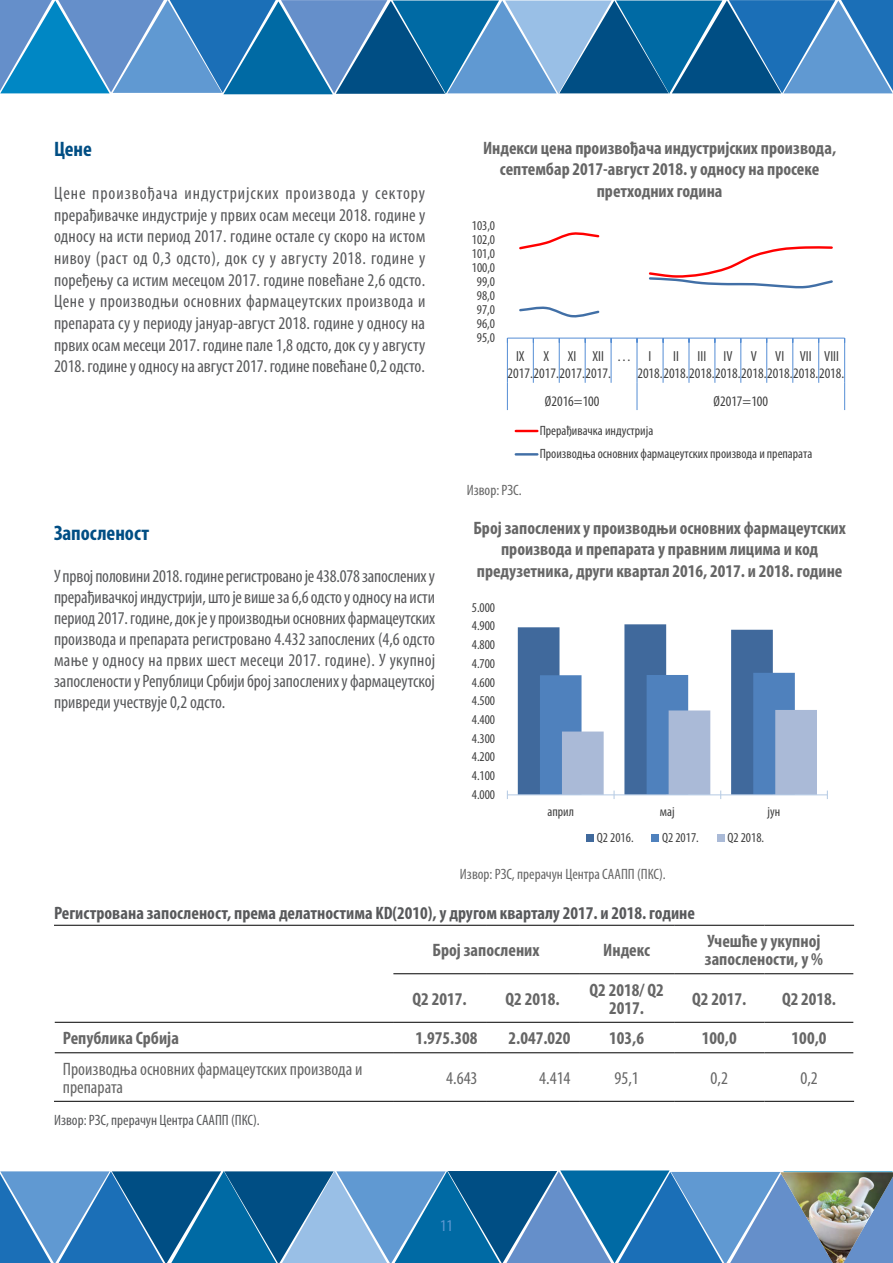
<style>
.page{position:relative;width:893px;height:1263px;background:#fff}
.page>*{position:absolute;margin:0;border:0;box-sizing:border-box;transform-origin:0 0}
.t1{font:700 condensed 21px "Myriad Pro";color:#004e84}
.t2{font:condensed 18px/21.6px "Myriad Pro";letter-spacing:-.005em;color:#58595b;text-align:justify}
.t3{font:700 condensed 18px/21.6px "Myriad Pro";color:#666;text-align:center}
.t4{font:700 condensed 18px "Myriad Pro";color:#58595b}
.t5{font:condensed 18px/18px "Myriad Pro";color:#666}
.t6{font:condensed 16.5px "Myriad Pro";color:#6099d2}
.t7{font:condensed 15px "Myriad Pro";color:#666}
.t8{font:condensed 15px "Myriad Pro";color:#58595b}
.t9{font:condensed 14.55px/17.4px "Myriad Pro";letter-spacing:.005em;color:#404040}
.t10{font:condensed 13.5px/23.4px "Myriad Pro";color:#404040}
</style>
<div class="page">
<hr style="left:54px;top:925px;width:339px;height:1px;background:#000">
<hr style="left:393px;top:925px;width:93px;height:1px;background:#000">
<hr style="left:486px;top:925px;width:93px;height:1px;background:#000">
<hr style="left:579px;top:925px;width:95px;height:1px;background:#000">
<hr style="left:674px;top:925px;width:90px;height:1px;background:#000">
<hr style="left:764px;top:925px;width:90px;height:1px;background:#000">
<hr style="left:393px;top:973px;width:93px;height:1px;background:#000">
<hr style="left:486px;top:973px;width:93px;height:1px;background:#000">
<hr style="left:579px;top:973px;width:95px;height:1px;background:#000">
<hr style="left:674px;top:973px;width:90px;height:1px;background:#000">
<hr style="left:764px;top:973px;width:89px;height:1px;background:#000">
<hr style="left:55px;top:1022px;width:338px;height:1px;background:#000">
<hr style="left:393px;top:1022px;width:93px;height:1px;background:#000">
<hr style="left:486px;top:1022px;width:93px;height:1px;background:#000">
<hr style="left:579px;top:1022px;width:95px;height:1px;background:#000">
<hr style="left:674px;top:1022px;width:90px;height:1px;background:#000">
<hr style="left:764px;top:1022px;width:89px;height:1px;background:#000">
<hr style="left:55px;top:1052px;width:338px;height:1px;background:#000">
<hr style="left:393px;top:1052px;width:93px;height:1px;background:#000">
<hr style="left:486px;top:1052px;width:93px;height:1px;background:#000">
<hr style="left:579px;top:1052px;width:95px;height:1px;background:#000">
<hr style="left:674px;top:1052px;width:90px;height:1px;background:#000">
<hr style="left:764px;top:1052px;width:89px;height:1px;background:#000">
<hr style="left:54px;top:1101px;width:339px;height:1px;background:#000">
<hr style="left:393px;top:1101px;width:93px;height:1px;background:#000">
<hr style="left:486px;top:1101px;width:93px;height:1px;background:#000">
<hr style="left:579px;top:1101px;width:95px;height:1px;background:#000">
<hr style="left:674px;top:1101px;width:90px;height:1px;background:#000">
<hr style="left:764px;top:1101px;width:90px;height:1px;background:#000">
<svg style="left:0;top:0;width:893px;height:94px;background:#3981b8"></svg>
<svg style="left:0;top:1170px;width:893px;height:93px;background:#397fb6"></svg>
<img style="left:780px;top:1172px;width:113px;height:91px">
<hr style="left:507px;top:338px;width:338px;height:1px;background:#558ed5">
<hr style="left:507px;top:338px;width:1px;height:45px;background:#558ed5">
<hr style="left:533px;top:338px;width:1px;height:45px;background:#558ed5">
<hr style="left:559px;top:338px;width:1px;height:45px;background:#558ed5">
<hr style="left:585px;top:338px;width:1px;height:45px;background:#558ed5">
<hr style="left:611px;top:338px;width:1px;height:45px;background:#558ed5">
<hr style="left:637px;top:338px;width:1px;height:45px;background:#558ed5">
<hr style="left:663px;top:338px;width:1px;height:45px;background:#558ed5">
<hr style="left:689px;top:338px;width:1px;height:45px;background:#558ed5">
<hr style="left:714px;top:338px;width:1px;height:45px;background:#558ed5">
<hr style="left:740px;top:338px;width:1px;height:45px;background:#558ed5">
<hr style="left:766px;top:338px;width:1px;height:45px;background:#558ed5">
<hr style="left:792px;top:338px;width:1px;height:45px;background:#558ed5">
<hr style="left:818px;top:338px;width:1px;height:45px;background:#558ed5">
<hr style="left:844px;top:338px;width:1px;height:45px;background:#558ed5">
<svg style="left:507px;top:383px;width:1px;height:27px"></svg>
<svg style="left:637px;top:383px;width:1px;height:27px"></svg>
<svg style="left:844px;top:383px;width:1px;height:27px"></svg>
<svg style="left:519px;top:232px;width:81px;height:18px"></svg>
<svg style="left:519px;top:307px;width:81px;height:11px"></svg>
<svg style="left:648px;top:246px;width:185px;height:43px"></svg>
<hr style="left:516px;top:430px;width:21px;height:2px;background:#f00">
<hr style="left:516px;top:453px;width:21px;height:3px;background:#416fa6">
<hr style="left:507px;top:794px;width:320px;height:1px;background:#b9cde5">
<svg style="left:518px;top:624px;width:299px;height:175px"></svg>
<div style="left:586px;top:834px;width:8px;height:7px;background:#40699c"></div>
<div style="left:652px;top:834px;width:7px;height:7px;background:#4f81bd"></div>
<div style="left:717px;top:834px;width:7px;height:7px;background:#aabad7"></div>
<p class="t1" style="left:54px;top:136px;width:40px">Цене</p>
<p class="t2" style="left:54px;top:182px;width:373px">Цене произвођача индустријских производа у сектору прерађивачке индустрије у првих осам месеци 2018. године у односу на исти период 2017. године остале су скоро на истом нивоу (раст од 0,3 одсто), док су у августу 2018. године у поређењу са истим месецом 2017. године повећане 2,6 одсто.<br>Цене у производњи основних фармацеутских производа и препарата су у периоду јануар-август 2018. године у односу на првих осам месеци 2017. године пале 1,8 одсто, док су у августу 2018. године у односу на август 2017. године повећане 0,2 одсто.</p>
<p class="t1" style="left:54px;top:520px;width:97px">Запосленост</p>
<p class="t2" style="left:54px;top:565px;width:383px;line-height:21px">У првој половини 2018. године регистровано је 438.078 запослених у прерађивачкој индустрији, што је више за 6,6 одсто у односу на исти период 2017. године, док је у производњи основних фармацеутских производа и препарата регистровано 4.432 запослених (4,6 одсто мање у односу на првих шест месеци 2017. године). У укупној запослености у Републици Србији број запослених у фармацеутској привреди учествује 0,2 одсто.</p>
<p class="t3" style="left:483px;top:137px;width:355px">Индекси цена произвођача индустријских производа, септембар 2017-август 2018. у односу на просеке претходних година</p>
<p class="t10" style="left:472px;top:213px;width:25px">103,0</p>
<p class="t10" style="left:472px;top:227px;width:25px">102,0</p>
<p class="t10" style="left:472px;top:241px;width:25px">101,0</p>
<p class="t10" style="left:472px;top:256px;width:25px">100,0</p>
<p class="t10" style="left:477px;top:270px;width:20px">99,0</p>
<p class="t10" style="left:477px;top:284px;width:20px">98,0</p>
<p class="t10" style="left:477px;top:298px;width:20px">97,0</p>
<p class="t10" style="left:477px;top:312px;width:20px">96,0</p>
<p class="t10" style="left:477px;top:326px;width:20px">95,0</p>
<p class="t9" style="left:508px;top:347px;width:105px;text-indent:8px">IX<br>2017.2017.2017.2017.</p>
<p class="t9" style="left:543px;top:347px;width:7px">X</p>
<p class="t9" style="left:568px;top:347px;width:10px">XI</p>
<p class="t9" style="left:592px;top:347px;width:13px">XII</p>
<p class="t9" style="left:637px;top:347px;width:209px;text-indent:-21px">… I<br>2018.2018.2018.2018.2018.2018.2018.2018.</p>
<p class="t9" style="left:673px;top:347px;width:7px">II</p>
<p class="t9" style="left:698px;top:347px;width:10px">III</p>
<p class="t9" style="left:723px;top:347px;width:11px">IV</p>
<p class="t9" style="left:751px;top:347px;width:8px">V</p>
<p class="t9" style="left:775px;top:347px;width:11px">VI</p>
<p class="t9" style="left:800px;top:347px;width:13px">VII</p>
<p class="t9" style="left:824px;top:347px;width:16px">VIII</p>
<p class="t9" style="left:545px;top:392px;width:56px">Ø2016=100</p>
<p class="t9" style="left:713px;top:392px;width:56px">Ø2017=100</p>
<p class="t10" style="left:540px;top:419px;width:274px">Прерађивачка индустрија<br>Производња основних фармацеутских производа и препарата</p>
<p class="t7" style="left:467px;top:481px;width:56px">Извор: РЗС.</p>
<p class="t3" style="left:473px;top:516px;width:374px">Број запослених у производњи основних фармацеутских производа и препарата у правним лицима и код предузетника, други квартал 2016, 2017. и 2018. године</p>
<p class="t10" style="left:472px;top:595px;width:25px">5.000</p>
<p class="t10" style="left:472px;top:614px;width:25px">4.900</p>
<p class="t10" style="left:472px;top:633px;width:25px">4.800</p>
<p class="t10" style="left:472px;top:651px;width:25px">4.700</p>
<p class="t10" style="left:472px;top:670px;width:25px">4.600</p>
<p class="t10" style="left:472px;top:689px;width:25px">4.500</p>
<p class="t10" style="left:472px;top:708px;width:25px">4.400</p>
<p class="t10" style="left:472px;top:726px;width:25px">4.300</p>
<p class="t10" style="left:472px;top:745px;width:25px">4.200</p>
<p class="t10" style="left:472px;top:764px;width:25px">4.100</p>
<p class="t10" style="left:472px;top:782px;width:25px">4.000</p>
<p class="t10" style="left:547px;top:800px;width:28px">април</p>
<p class="t10" style="left:660px;top:800px;width:16px">мај</p>
<p class="t10" style="left:768px;top:800px;width:14px">јун</p>
<p class="t10" style="left:597px;top:825px;width:38px">Q2 2016.</p>
<p class="t10" style="left:662px;top:825px;width:38px">Q2 2017.</p>
<p class="t10" style="left:727px;top:825px;width:38px">Q2 2018.</p>
<p class="t7" style="left:460px;top:865px;width:207px">Извор: РЗС, прерачун Центра СААПП (ПКС).</p>
<p class="t4" style="left:54px;top:902px;width:642px">Регистрована запосленост, према делатностима KD(2010), у другом кварталу 2017. и 2018. године</p>
<p class="t3" style="left:432px;top:939px;width:109px">Број запослених</p>
<p class="t3" style="left:603px;top:939px;width:48px">Индекс</p>
<p class="t3" style="left:705px;top:932px;width:120px;line-height:18px;text-align:left">Учешће у укупној запослености, у %</p>
<p class="t3" style="left:412px;top:987px;width:56px">Q2 2017.</p>
<p class="t3" style="left:505px;top:987px;width:56px">Q2 2018.</p>
<p class="t3" style="left:590px;top:980px;width:76px;line-height:18px">Q2 2018/ Q2<br>2017.</p>
<p class="t3" style="left:692px;top:987px;width:56px">Q2 2017.</p>
<p class="t3" style="left:782px;top:987px;width:56px">Q2 2018.</p>
<p class="t3" style="left:63px;top:1027px;width:118px">Република Србија</p>
<p class="t3" style="left:415px;top:1027px;width:64px">1.975.308</p>
<p class="t3" style="left:508px;top:1027px;width:64px">2.047.020</p>
<p class="t3" style="left:609px;top:1027px;width:36px">103,6</p>
<p class="t3" style="left:702px;top:1027px;width:36px">100,0</p>
<p class="t3" style="left:792px;top:1027px;width:36px">100,0</p>
<p class="t5" style="left:63px;top:1060px;width:301px">Производња основних фармацеутских производа и препарата</p>
<p class="t5" style="left:446px;top:1069px;width:33px">4.643</p>
<p class="t5" style="left:539px;top:1069px;width:33px">4.414</p>
<p class="t5" style="left:614px;top:1069px;width:26px">95,1</p>
<p class="t5" style="left:711px;top:1069px;width:19px">0,2</p>
<p class="t5" style="left:800px;top:1069px;width:19px">0,2</p>
<p class="t8" style="left:54px;top:1111px;width:207px">Извор: РЗС, прерачун Центра СААПП (ПКС).</p>
<p class="t6" style="left:440px;top:1215px;width:14px">11</p>
</div>
